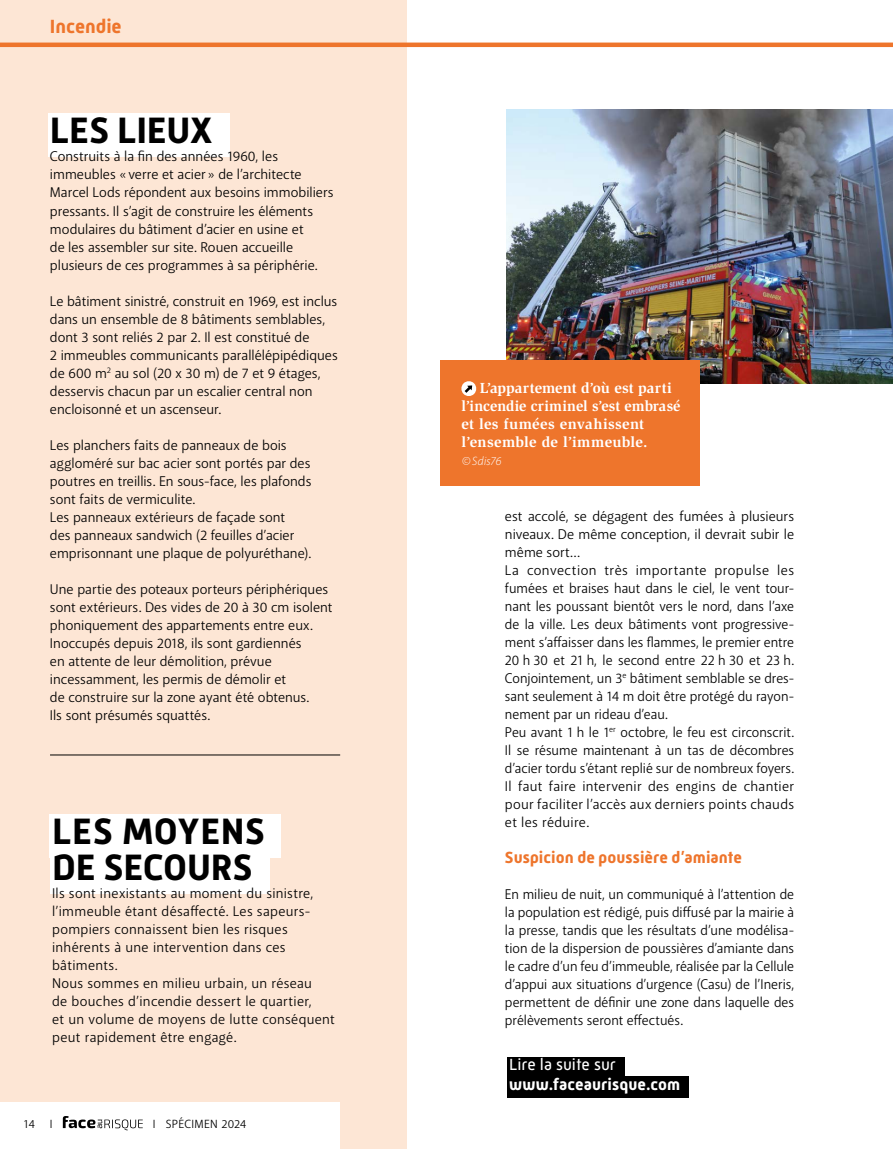
<style>
.page{position:relative;width:893px;height:1149px;background:#fff}
.page>*{position:absolute;margin:0;border:0;box-sizing:border-box;transform-origin:0 0}
.t1{font:700 37.5px/36px "Mic 32 New";color:#000}
.t2{font:700 19.5px "Mic 32 New";color:#ee752c}
.t3{font:700 16.5px "Mic 32 New";letter-spacing:.005em;color:#ee752c}
.t4{font:700 16.5px "Mic 32 New";letter-spacing:.005em;color:#fff}
.t5{font:16.5px "Mic 32 New";letter-spacing:.005em;color:#fff}
.t6{font:700 15px/18px "Slimbach Std";letter-spacing:.01em;color:#fff}
.t7{font:14.25px/18px "Akagi Pro";color:#000}
.t8{font:14.25px/18px "Akagi Pro";letter-spacing:.02em;color:#000}
.t9{font:12px "Akagi Pro";letter-spacing:.02em;color:#000}
.t10{font:italic 300 12px "Akagi Pro";letter-spacing:-.005em;color:#fff}
</style>
<div class="page">
<div style="left:0;top:0;width:406px;height:1148px;background:#fde6d5"></div>
<img style="left:506px;top:109px;width:387px;height:274px">
<div style="left:440px;top:360px;width:259px;height:125px;background:#ee752c"></div>
<svg style="left:461px;top:381px;width:16px;height:15px"></svg>
<div style="left:48px;top:113px;width:182px;height:44px;background:#fff"></div>
<div style="left:50px;top:813px;width:231px;height:44px;background:#fff"></div>
<div style="left:50px;top:849px;width:219px;height:44px;background:#fff"></div>
<hr style="left:50px;top:754px;width:290px;height:1px;background:#000">
<div style="left:507px;top:1056px;width:117px;height:22px;background:#000"></div>
<div style="left:507px;top:1075px;width:182px;height:22px;background:#000"></div>
<div style="left:0;top:1101px;width:340px;height:47px;background:#fff"></div>
<svg style="left:63px;top:1116px;width:80px;height:14px"></svg>
<hr style="left:0;top:43px;width:893px;height:4px;background:#ee752c">
<h2 class="t2" style="left:50px;top:15px;width:73px">Incendie</h2>
<h1 class="t1" style="left:50px;top:113px;width:164px">LES LIEUX</h1>
<p class="t7" style="left:50px;top:148px;width:285px">Construits à la fin des années 1960, les immeubles « verre et acier » de l’architecte Marcel Lods répondent aux besoins immobiliers pressants. Il s’agit de construire les éléments modulaires du bâtiment d’acier en usine et<br>de les assembler sur site. Rouen accueille plusieurs de ces programmes à sa périphérie.</p>
<p class="t7" style="left:50px;top:292px;width:289px">Le bâtiment sinistré, construit en 1969, est inclus dans un ensemble de 8 bâtiments semblables, dont 3 sont reliés 2 par 2. Il est constitué de<br>2 immeubles communicants parallélépipédiques de 600 m<sup>2</sup> au sol (20 x 30 m) de 7 et 9 étages, desservis chacun par un escalier central non encloisonné et un ascenseur.</p>
<p class="t7" style="left:50px;top:436px;width:263px">Les planchers faits de panneaux de bois aggloméré sur bac acier sont portés par des poutres en treillis. En sous-face, les plafonds sont faits de vermiculite.<br>Les panneaux extérieurs de façade sont<br>des panneaux sandwich (2 feuilles d’acier emprisonnant une plaque de polyuréthane).</p>
<p class="t7" style="left:50px;top:580px;width:284px">Une partie des poteaux porteurs périphériques sont extérieurs. Des vides de 20 à 30 cm isolent phoniquement des appartements entre eux.<br>Inoccupés depuis 2018, ils sont gardiennés<br>en attente de leur démolition, prévue incessamment, les permis de démolir et<br>de construire sur la zone ayant été obtenus.<br>Ils sont présumés squattés.</p>
<h1 class="t1" style="left:52px;top:813px;width:214px">LES MOYENS<br>DE SECOURS</h1>
<p class="t8" style="left:52px;top:884px;width:284px">Ils sont inexistants au moment du sinistre, l’immeuble étant désaffecté. Les sapeurs&shy;pompiers connaissent bien les risques inhérents à une intervention dans ces bâtiments.<br>Nous sommes en milieu urbain, un réseau<br>de bouches d’incendie dessert le quartier,<br>et un volume de moyens de lutte conséquent peut rapidement être engagé.</p>
<p class="t9" style="left:23px;top:1115px;width:31px">14 I</p>
<p class="t9" style="left:153px;top:1115px;width:95px">I SPÉCIMEN 2024</p>
<p class="t6" style="left:461px;top:378px;width:221px;text-indent:18px">L’appartement d’où est parti l’incendie criminel s’est embrasé et les fumées envahissent l’ensemble de l’immeuble.</p>
<p class="t10" style="left:461px;top:453px;width:42px">© Sdis76</p>
<p class="t7" style="left:505px;top:507px;width:291px">est accolé, se dégagent des fumées à plusieurs niveaux. De même conception, il devrait subir le même sort…<br>La convection très importante propulse les fumées et braises haut dans le ciel, le vent tour&shy;nant les poussant bientôt vers le nord, dans l’axe de la ville. Les deux bâtiments vont progressive&shy;ment s’affaisser dans les flammes, le premier entre 20 h 30 et 21 h, le second entre 22 h 30 et 23 h.<br>Conjointement, un 3<sup>e</sup> bâtiment semblable se dres&shy;sant seulement à 14 m doit être protégé du rayon&shy;nement par un rideau d’eau.<br>Peu avant 1 h le 1<sup>er</sup> octobre, le feu est circonscrit.<br>Il se résume maintenant à un tas de décombres d’acier tordu s’étant replié sur de nombreux foyers.<br>Il faut faire intervenir des engins de chantier pour faciliter l’accès aux derniers points chauds et les réduire.</p>
<p class="t3" style="left:505px;top:847px;width:239px">Suspicion de poussière d’amiante</p>
<p class="t7" style="left:505px;top:885px;width:291px;text-align:justify">En milieu de nuit, un communiqué à l’attention de la population est rédigé, puis diffusé par la mairie à la presse, tandis que les résultats d’une modélisa&shy;tion de la dispersion de poussières d’amiante dans le cadre d’un feu d’immeuble, réalisée par la Cellule d’appui aux situations d’urgence (Casu) de l’Ineris, permettent de définir une zone dans laquelle des prélèvements seront effectués.</p>
<p class="t5" style="left:509px;top:1054px;width:108px">Lire la suite sur</p>
<p class="t4" style="left:509px;top:1074px;width:173px">www.faceaurisque.com</p>
</div>
